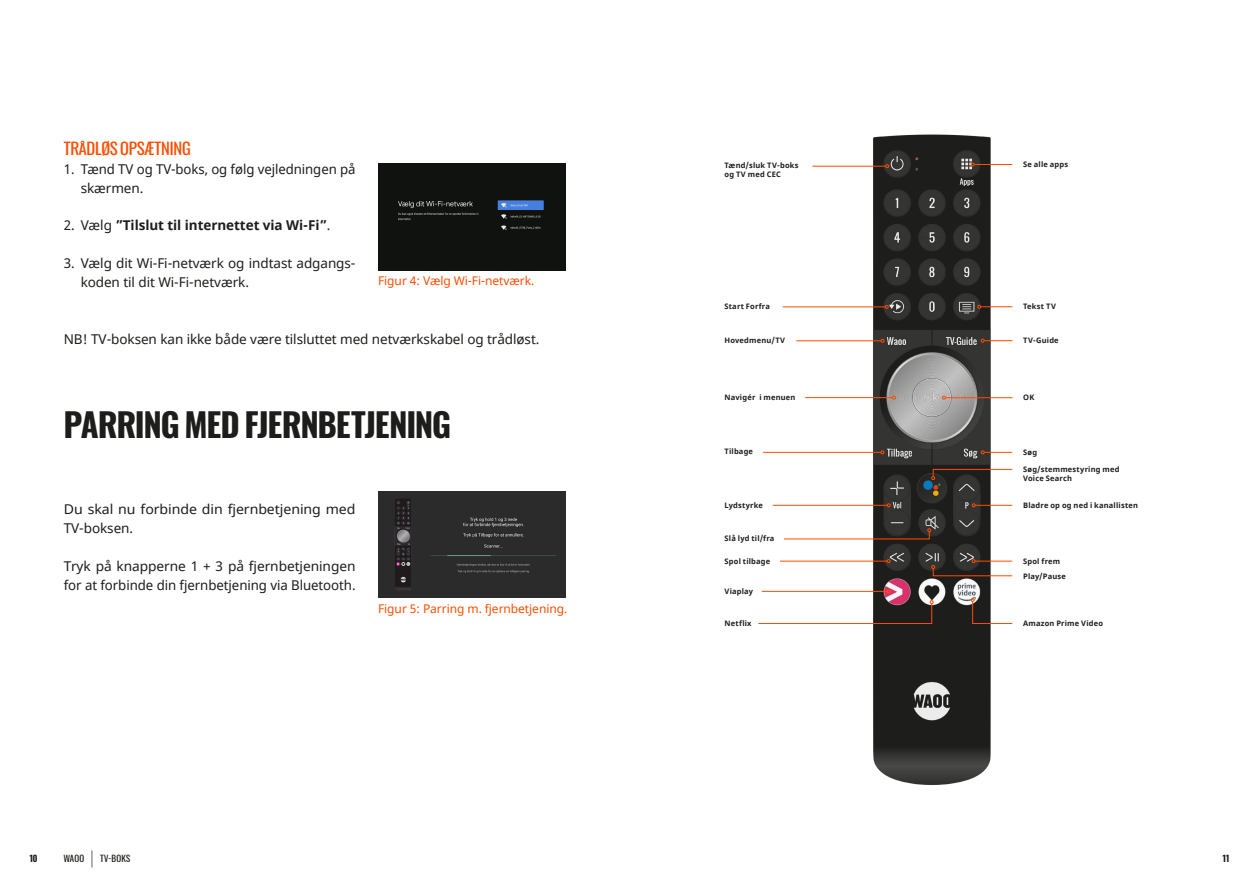
<style>
.page{position:relative;width:1259px;height:893px;background:#fff}
.page>*{position:absolute;margin:0;border:0;box-sizing:border-box;transform-origin:0 0}
.t1{font:700 33px "Waoo";letter-spacing:-.015em;color:#1d1d1b}
.t2{font:16.5px "Waoo";letter-spacing:-.005em;color:#ff4c00}
.t3{font:13.5px/18.9px "Noto Sans";letter-spacing:-.005em;color:#1d1d1b}
.t4{font:13.5px/18.9px "Noto Sans";letter-spacing:-.005em;color:#1d1d1b;scale:1.05 1}
.t5{font:700 13.5px "Noto Sans";letter-spacing:-.005em;color:#1d1d1b}
.t6{font:12px "Noto Sans";letter-spacing:-.005em;color:#ff4c00}
.t7{font:9px "Waoo";letter-spacing:.02em;color:#1d1d1b}
.t8{font:700 9px "Waoo";color:#1d1d1b}
.t9{font:700 7.5px/9px "Noto Sans";letter-spacing:.025em;color:#1d1d1b}
.s1{font-weight:400}
.s2{font-weight:300;font-size:18px}
</style>
<div class="page">
<img style="left:868px;top:134px;width:126px;height:651px">
<img style="left:378px;top:491px;width:188px;height:107px">
<div style="left:378px;top:164px;width:188px;height:106px;background:#0f120e"></div>
<hr style="left:805px;top:397px;width:87px;height:1px;background:#ff4c00">
<svg style="left:892px;top:396px;width:4px;height:3px"></svg>
<hr style="left:945px;top:397px;width:67px;height:1px;background:#ff4c00">
<svg style="left:942px;top:396px;width:3px;height:4px"></svg>
<svg style="left:981px;top:450px;width:31px;height:4px"></svg>
<svg style="left:783px;top:528px;width:148px;height:12px"></svg>
<svg style="left:931px;top:469px;width:82px;height:11px"></svg>
<hr style="left:763px;top:452px;width:118px;height:1px;background:#ff4c00">
<svg style="left:880px;top:450px;width:4px;height:4px"></svg>
<hr style="left:782px;top:306px;width:103px;height:1px;background:#ff4c00">
<svg style="left:885px;top:305px;width:3px;height:4px"></svg>
<hr style="left:796px;top:340px;width:85px;height:1px;background:#ff4c00">
<svg style="left:880px;top:339px;width:4px;height:4px"></svg>
<hr style="left:812px;top:166px;width:73px;height:1px;background:#ff4c00">
<svg style="left:885px;top:164px;width:4px;height:4px"></svg>
<hr style="left:773px;top:505px;width:114px;height:1px;background:#ff4c00">
<svg style="left:887px;top:503px;width:3px;height:4px"></svg>
<hr style="left:780px;top:561px;width:107px;height:1px;background:#ff4c00">
<svg style="left:887px;top:559px;width:3px;height:4px"></svg>
<hr style="left:762px;top:591px;width:125px;height:1px;background:#ff4c00">
<svg style="left:887px;top:589px;width:3px;height:4px"></svg>
<hr style="left:974px;top:164px;width:38px;height:1px;background:#ff4c00">
<svg style="left:970px;top:163px;width:4px;height:3px"></svg>
<hr style="left:980px;top:306px;width:32px;height:1px;background:#ff4c00">
<svg style="left:977px;top:305px;width:4px;height:4px"></svg>
<svg style="left:981px;top:339px;width:31px;height:4px"></svg>
<svg style="left:758px;top:600px;width:175px;height:24px"></svg>
<hr style="left:975px;top:505px;width:37px;height:1px;background:#ff4c00">
<svg style="left:972px;top:503px;width:3px;height:4px"></svg>
<svg style="left:970px;top:598px;width:43px;height:26px"></svg>
<svg style="left:931px;top:559px;width:82px;height:17px"></svg>
<p class="t2" style="left:64px;top:135px;width:129px">TRÅDLØS OPSÆTNING</p>
<p class="t3" style="left:81px;top:160px;width:276px;text-indent:-17px">1. Tænd TV og TV-boks, og følg vejledningen på skærmen.</p>
<p class="t5" style="left:64px;top:216px;width:268px"><span class="s1">2. Vælg</span> ”Tilslut til internettet via Wi-Fi”<span class="s1">.</span></p>
<p class="t3" style="left:81px;top:254px;width:276px;text-indent:-17px">3. Vælg dit Wi-Fi-netværk og indtast adgangs&shy;koden til dit Wi-Fi-netværk.</p>
<p class="t6" style="left:378px;top:273px;width:158px">Figur 4: Vælg Wi-Fi-netværk.</p>
<p class="t3" style="left:64px;top:330px;width:477px">NB! TV-boksen kan ikke både være tilsluttet med netværkskabel og trådløst.</p>
<h1 class="t1" style="left:64px;top:397px;width:389px">PARRING MED FJERNBETJENING</h1>
<p class="t4" style="left:64px;top:500px;width:279px">Du skal nu forbinde din fjernbetjening med<br>TV-boksen.</p>
<p class="t3" style="left:64px;top:557px;width:293px">Tryk på knapperne 1 + 3 på fjernbetjeningen for at forbinde din fjernbetjening via Bluetooth.</p>
<p class="t6" style="left:378px;top:600px;width:191px">Figur 5: Parring m. fjernbetjening.</p>
<p class="t9" style="left:724px;top:161px;width:76px">Tænd/sluk TV-boks og TV med CEC</p>
<p class="t9" style="left:724px;top:302px;width:47px">Start Forfra</p>
<p class="t9" style="left:724px;top:336px;width:62px">Hovedmenu/TV</p>
<p class="t9" style="left:724px;top:392px;width:72px">Navigér i menuen</p>
<p class="t9" style="left:724px;top:447px;width:30px">Tilbage</p>
<p class="t9" style="left:724px;top:501px;width:40px">Lydstyrke</p>
<p class="t9" style="left:724px;top:534px;width:51px">Slå lyd til/fra</p>
<p class="t9" style="left:724px;top:556px;width:47px">Spol tilbage</p>
<p class="t9" style="left:724px;top:587px;width:30px">Viaplay</p>
<p class="t9" style="left:724px;top:618px;width:29px">Netflix</p>
<p class="t9" style="left:1023px;top:160px;width:47px">Se alle apps</p>
<p class="t9" style="left:1023px;top:302px;width:34px">Tekst TV</p>
<p class="t9" style="left:1023px;top:336px;width:37px">TV-Guide</p>
<p class="t9" style="left:1023px;top:393px;width:13px">OK</p>
<p class="t9" style="left:1023px;top:447px;width:16px">Søg</p>
<p class="t9" style="left:1023px;top:464px;width:98px">Søg/stemmestyring med<br>Voice Search</p>
<p class="t9" style="left:1023px;top:501px;width:116px">Bladre op og ned i kanallisten</p>
<p class="t9" style="left:1023px;top:556px;width:39px">Spol frem</p>
<p class="t9" style="left:1023px;top:572px;width:44px">Play/Pause</p>
<p class="t9" style="left:1023px;top:619px;width:81px">Amazon Prime Video</p>
<p class="t8" style="left:30px;top:850px;width:9px">10</p>
<p class="t7" style="left:64px;top:851px;width:68px">WAOO <span class="s2">|</span> TV-BOKS</p>
<p class="t8" style="left:1222px;top:850px;width:8px">11</p>
</div>
